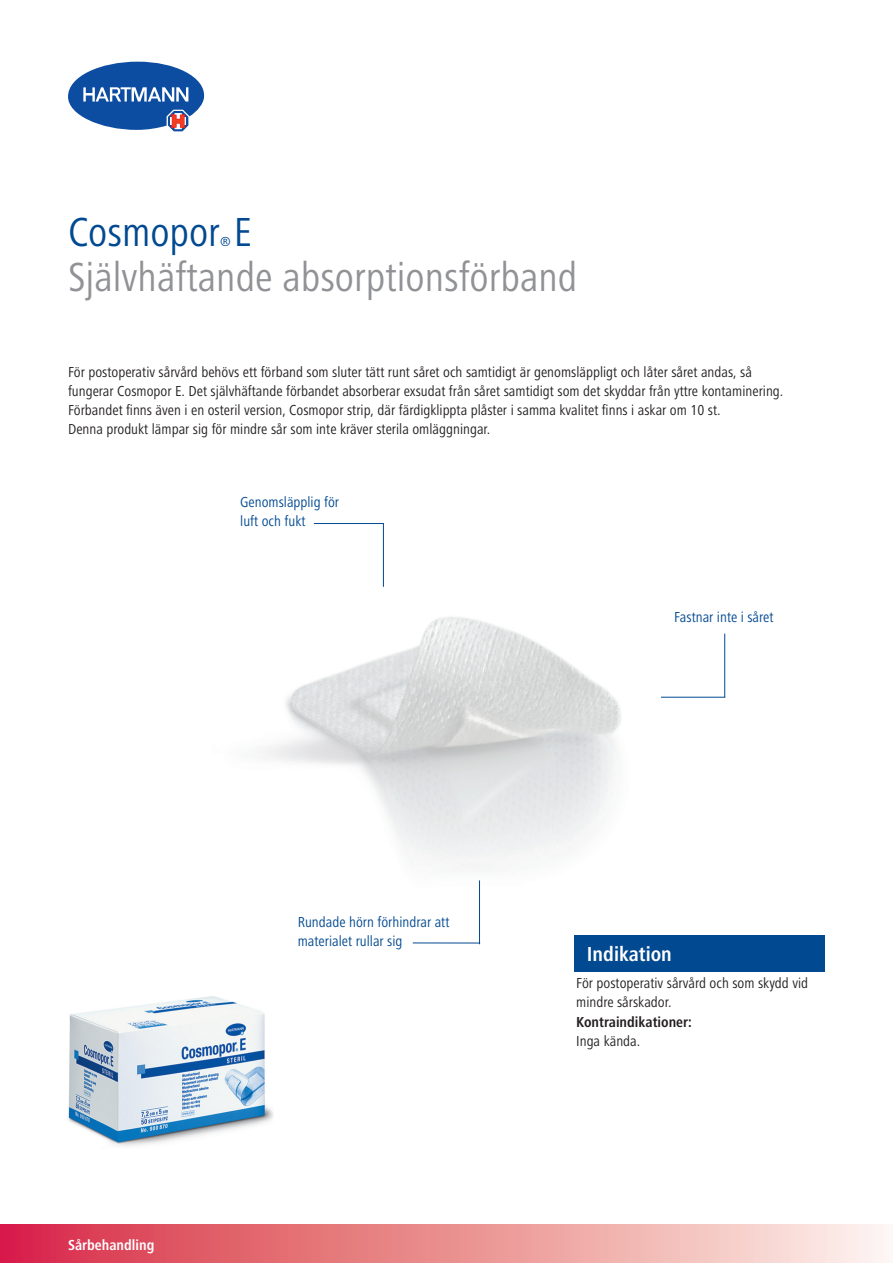
<style>
.page{position:relative;width:893px;height:1263px;background:#fff}
.page>*{position:absolute;margin:0;border:0;box-sizing:border-box;transform-origin:0 0}
.t1{font:condensed 42px "Frutiger Next LTCE";color:#919295}
.t2{font:condensed 42px "Frutiger Next LTCE";color:#014990}
.t3{font:700 condensed 21px "Frutiger Next LTCE";color:#fff}
.t4{font:condensed 15px/19.2px "Frutiger Next LTCE";color:#231f20}
.t5{font:condensed 15px/19.2px "Frutiger Next LTCE";color:#014990}
.t6{font:700 condensed 15px "Frutiger Next LTCE";color:#231f20}
.t7{font:700 condensed 15px "Frutiger Next LTCE";color:#fff}
.t8{font:condensed 13.5px "Frutiger Next LTCE";color:#014990}
</style>
<div class="page">
<div style="left:0;top:1225px;width:893px;height:38px;background:linear-gradient(to right,#d72940,#fdf6e8)"></div>
<svg style="left:68px;top:62px;width:136px;height:69px"></svg>
<img style="left:259px;top:617px;width:362px;height:254px">
<div style="left:574px;top:935px;width:251px;height:37px;background:#014990"></div>
<hr style="left:724px;top:634px;width:1px;height:63px;background:#014990">
<hr style="left:661px;top:697px;width:64px;height:1px;background:#014990">
<hr style="left:383px;top:523px;width:1px;height:64px;background:#014990">
<hr style="left:314px;top:523px;width:69px;height:1px;background:#014990">
<hr style="left:479px;top:880px;width:1px;height:64px;background:#014990">
<hr style="left:413px;top:942px;width:67px;height:1px;background:#014990">
<img style="left:68px;top:996px;width:205px;height:150px">
<p class="t2" style="left:68px;top:209px;width:185px">Cosmopor E</p>
<p class="t8" style="left:220px;top:234px;width:12px">®</p>
<p class="t1" style="left:68px;top:254px;width:511px">Självhäftande absorptionsförband</p>
<p class="t4" style="left:68px;top:362px;width:717px">För postoperativ sårvård behövs ett förband som sluter tätt runt såret och samtidigt är genomsläppligt och låter såret andas, så fungerar Cosmopor E. Det självhäftande förbandet absorberar exsudat från såret samtidigt som det skyddar från yttre kontaminering.<br>Förbandet finns även i en osteril version, Cosmopor strip, där färdigklippta plåster i samma kvalitet finns i askar om 10 st.</p>
<p class="t4" style="left:68px;top:420px;width:424px">Denna produkt lämpar sig för mindre sår som inte kräver sterila omläggningar.</p>
<p class="t5" style="left:240px;top:492px;width:100px">Genomsläpplig för luft och fukt</p>
<p class="t7" style="left:68px;top:1236px;width:88px">Sårbehandling</p>
<p class="t5" style="left:298px;top:912px;width:153px">Rundade hörn förhindrar att materialet rullar sig</p>
<p class="t5" style="left:674px;top:608px;width:101px">Fastnar inte i såret</p>
<p class="t3" style="left:587px;top:942px;width:87px">Indikation</p>
<p class="t4" style="left:576px;top:974px;width:233px">För postoperativ sårvård och som skydd vid mindre sårskador.</p>
<p class="t6" style="left:576px;top:1013px;width:117px">Kontraindikationer:</p>
<p class="t4" style="left:576px;top:1031px;width:66px">Inga kända.</p>
</div>
